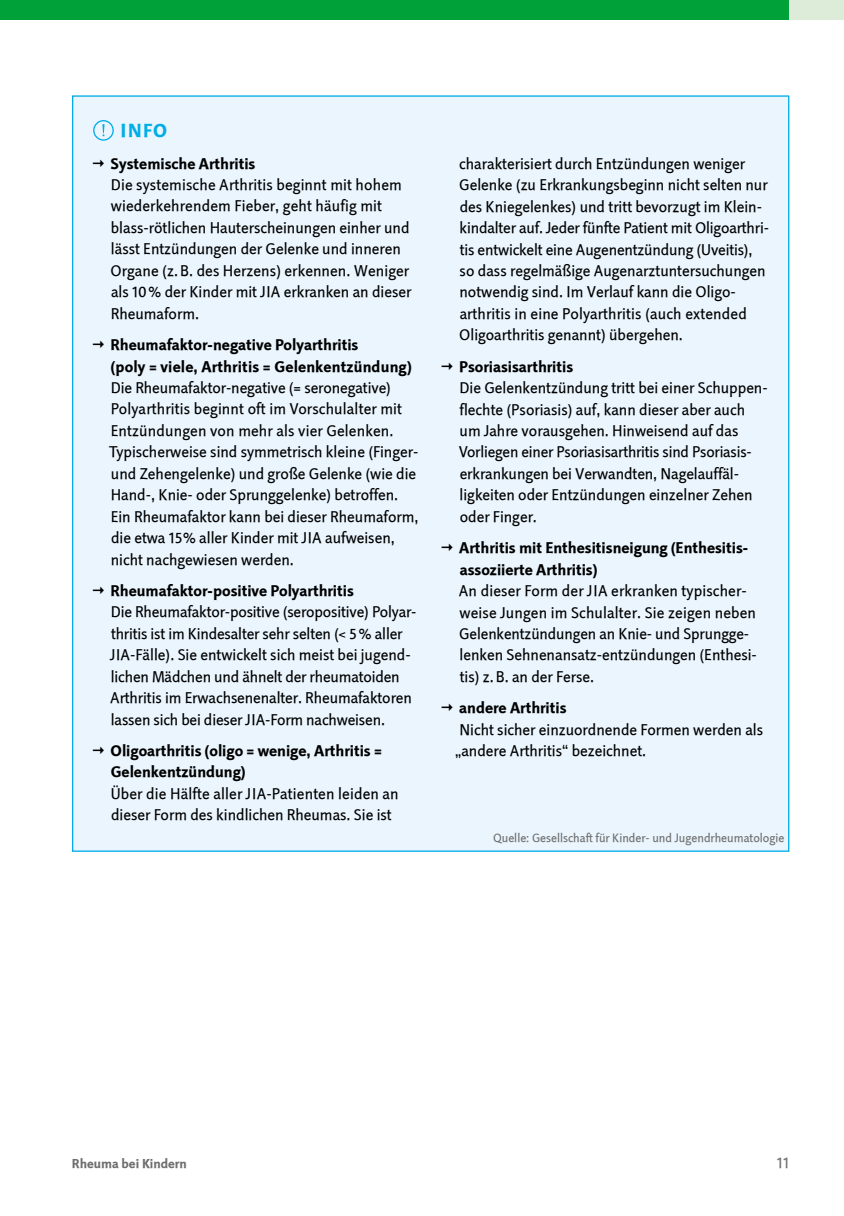
<style>
.page{position:relative;width:844px;height:1216px;background:#fff}
.page>*{position:absolute;margin:0;border:0;box-sizing:border-box;transform-origin:0 0}
.t1{font:800 19.25px "Linotype Projekt";color:#00ade6;scale:.96 1}
.t2{font:15.75px/21.3px "Linotype Projekt";color:#000;scale:.96 1}
.t3{font:800 15.75px/21.5px "Linotype Projekt";color:#000;scale:.96 1}
.t4{font:15.75px "Linotype Projekt SC";color:#6e6e6e;scale:.96 1}
.t5{font:800 13.12px "Linotype Projekt";color:#6e6e6e;scale:.96 1}
.t6{font:12.25px "Linotype Projekt";color:#6e6e6e;scale:.96 1}
.s1{font-family:"Linotype Projekt SC"}
</style>
<div class="page">
<div style="left:0;top:0;width:789px;height:20px;background:#00a138"></div>
<div style="left:789px;top:0;width:54px;height:20px;background:#ddecd8"></div>
<div style="left:73px;top:96px;width:715px;height:755px;background:#eaf5fd"></div>
<svg style="left:94px;top:121px;width:19px;height:19px"></svg>
<div style="left:93px;top:120px;width:21px;height:21px;border:1px solid #00ade6;border-radius:50%"></div>
<svg style="left:102px;top:124px;width:2px;height:12px"></svg>
<p class="t1" style="left:121px;top:119px;width:50px">INFO</p>
<p class="t3" style="left:110px;top:152px;width:152px">Systemische Arthritis</p>
<p class="t2" style="left:110px;top:174px;width:315px">Die systemische Arthritis beginnt mit hohem wiederkehrendem Fieber, geht häufig mit blass-rötlichen Hauterscheinungen einher und lässt Entzündungen der Gelenke und inneren Organe (z.B. des Herzens) erkennen. Weniger als <span class="s1">10</span>% der Kinder mit JIA erkranken an dieser Rheumaform.</p>
<p class="t3" style="left:110px;top:334px;width:315px">Rheumafaktor-negative Polyarthritis<br>(poly = viele, Arthritis = Gelenkentzündung)</p>
<p class="t2" style="left:109px;top:377px;width:323px">Die Rheumafaktor-negative (= seronegative)<br>Polyarthritis beginnt oft im Vorschulalter mit Entzündungen von mehr als vier Gelenken.<br>Typischerweise sind symmetrisch kleine (Finger&shy;und Zehengelenke) und große Gelenke (wie die Hand-, Knie- oder Sprunggelenke) betroffen.<br>Ein Rheumafaktor kann bei dieser Rheumaform, die etwa <span class="s1">15</span>% aller Kinder mit JIA aufweisen, nicht nachgewiesen werden.</p>
<p class="t3" style="left:110px;top:580px;width:255px">Rheumafaktor-positive Polyarthritis</p>
<p class="t2" style="left:110px;top:601px;width:320px">Die Rheumafaktor-positive (seropositive) Polyar&shy;thritis ist im Kindesalter sehr selten (&lt; <span class="s1">5</span>% aller JIA-Fälle). Sie entwickelt sich meist bei jugend&shy;lichen Mädchen und ähnelt der rheumatoiden Arthritis im Erwachsenenalter. Rheumafaktoren lassen sich bei dieser JIA-Form nachweisen.</p>
<p class="t3" style="left:110px;top:740px;width:284px">Oligoarthritis (oligo = wenige, Arthritis =<br>Gelenkentzündung)</p>
<p class="t2" style="left:111px;top:783px;width:301px">Über die Hälfte aller JIA-Patienten leiden an dieser Form des kindlichen Rheumas. Sie ist</p>
<p class="t2" style="left:459px;top:153px;width:324px">charakterisiert durch Entzündungen weniger Gelenke (zu Erkrankungsbeginn nicht selten nur des Kniegelenkes) und tritt bevorzugt im Klein&shy;kindalter auf. Jeder fünfte Patient mit Oligoarthri&shy;tis entwickelt eine Augenentzündung (Uveitis), so dass regelmäßige Augenarztuntersuchungen notwendig sind. Im Verlauf kann die Oligo&shy;arthritis in eine Polyarthritis (auch extended Oligoarthritis genannt) übergehen.</p>
<p class="t3" style="left:459px;top:355px;width:120px">Psoriasisarthritis</p>
<p class="t2" style="left:458px;top:377px;width:323px">Die Gelenkentzündung tritt bei einer Schuppen&shy;flechte (Psoriasis) auf, kann dieser aber auch um Jahre vorausgehen. Hinweisend auf das Vorliegen einer Psoriasisarthritis sind Psoriasis&shy;erkrankungen bei Verwandten, Nagelauffäl&shy;ligkeiten oder Entzündungen einzelner Zehen oder Finger.</p>
<p class="t3" style="left:459px;top:537px;width:302px">Arthritis mit Enthesitisneigung (Enthesitis&shy;assoziierte Arthritis)</p>
<p class="t2" style="left:458px;top:580px;width:312px">An dieser Form der JIA erkranken typischer&shy;weise Jungen im Schulalter. Sie zeigen neben Gelenkentzündungen an Knie- und Sprungge&shy;lenken Sehnenansatz-entzündungen (Enthesi&shy;tis) z.B. an der Ferse.</p>
<p class="t3" style="left:459px;top:697px;width:113px">andere Arthritis</p>
<p class="t2" style="left:455px;top:719px;width:322px">Nicht sicher einzuordnende Formen werden als „andere Arthritis“ bezeichnet.</p>
<p class="t6" style="left:493px;top:830px;width:305px">Quelle: Gesellschaft für Kinder- und Jugendrheumatologie</p>
<p class="t5" style="left:72px;top:1155px;width:121px">Rheuma bei Kindern</p>
<p class="t4" style="left:776px;top:1153px;width:14px">11</p>
</div>
